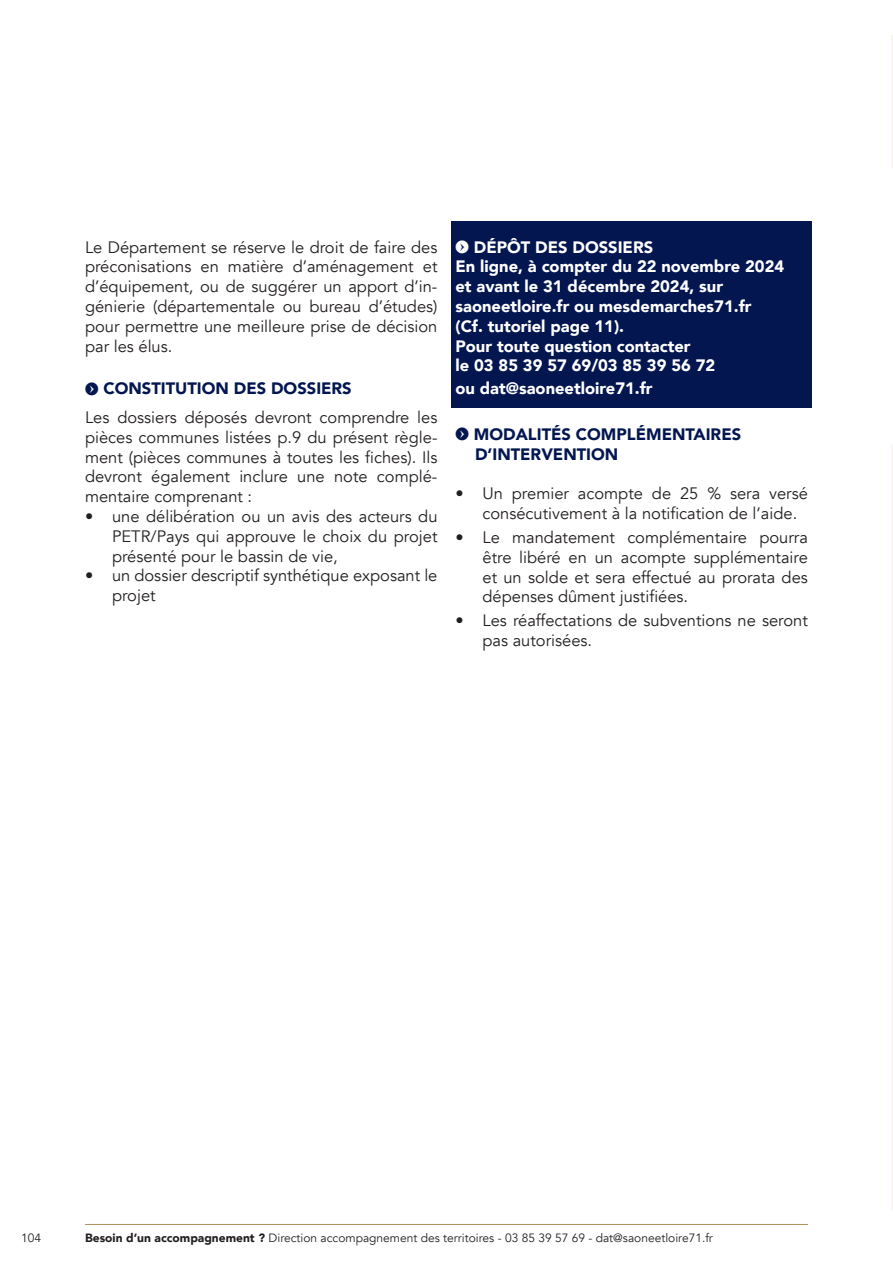
<style>
.page{position:relative;width:893px;height:1263px;background:#fff}
.page>*{position:absolute;margin:0;border:0;box-sizing:border-box;transform-origin:0 0}
.t1{font:16.5px/19.8px "Avenir";color:#231f20;text-align:justify}
.t2{font:900 16.5px/19.8px "Avenir";color:#fff}
.t3{font:900 16.5px/19.8px "Avenir";color:#031650}
.t4{font:12px "Avenir";color:#231f20}
.s1{color:#031650}
.s2{font-weight:900;color:#031650}
.s3{font-weight:900}
</style>
<div class="page">
<hr style="left:85px;top:1224px;width:723px;height:1px;background:#b3905f">
<hr style="left:892px;top:21px;width:1px;height:1221px;background:#031650">
<div style="left:451px;top:222px;width:361px;height:186px;background:#031650"></div>
<p class="t1" style="left:85px;top:237px;width:354px">Le Département se réserve le droit de faire des préconisations en matière d’aménagement et d’équipement, ou de suggérer un apport d’in&shy;génierie (départementale ou bureau d’études) pour permettre une meilleure prise de décision par les élus.</p>
<p class="t1" style="left:85px;top:374px;width:354px;line-height:28.8px"><span class="s1">◆</span> <span class="s2">CONSTITUTION DES DOSSIERS<br></span>Les dossiers déposés devront comprendre les</p>
<p class="t1" style="left:85px;top:427px;width:354px">pièces communes listées p.9 du présent règle&shy;ment (pièces communes à toutes les fiches). Ils devront également inclure une note complé&shy;mentaire comprenant :</p>
<p class="t1" style="left:112px;top:507px;width:327px;text-indent:-27px">• une délibération ou un avis des acteurs du PETR/Pays qui approuve le choix du projet présenté pour le bassin de vie,</p>
<p class="t1" style="left:112px;top:566px;width:327px;text-indent:-27px">• un dossier descriptif synthétique exposant le projet</p>
<p class="t2" style="left:455px;top:236px;width:330px">◆ DÉPÔT DES DOSSIERS<br>En ligne, à compter du 22 novembre 2024 et avant le 31 décembre 2024, sur saoneetloire.fr ou mesdemarches71.fr<br>(Cf. tutoriel page 11).<br>Pour toute question contacter<br>le 03 85 39 57 69/03 85 39 56 72</p>
<p class="t2" style="left:455px;top:378px;width:199px">ou dat@saoneetloire71.fr</p>
<p class="t3" style="left:475px;top:424px;width:268px;text-indent:-20px">◆ MODALITÉS COMPLÉMENTAIRES<br>D’INTERVENTION</p>
<p class="t1" style="left:482px;top:484px;width:327px;text-indent:-27px">• Un premier acompte de 25 % sera versé consécutivement à la notification de l’aide.</p>
<p class="t1" style="left:482px;top:528px;width:327px;text-indent:-27px">• Le mandatement complémentaire pourra être libéré en un acompte supplémentaire et un solde et sera effectué au prorata des dépenses dûment justifiées.</p>
<p class="t1" style="left:482px;top:611px;width:327px;text-indent:-27px">• Les réaffectations de subventions ne seront pas autorisées.</p>
<p class="t4" style="left:21px;top:1230px;width:22px">104</p>
<p class="t4" style="left:85px;top:1231px;width:629px"><span class="s3">Besoin d’un accompagnement ?</span> Direction accompagnement des territoires - 03 85 39 57 69 - dat@saoneetloire71.fr</p>
</div>
